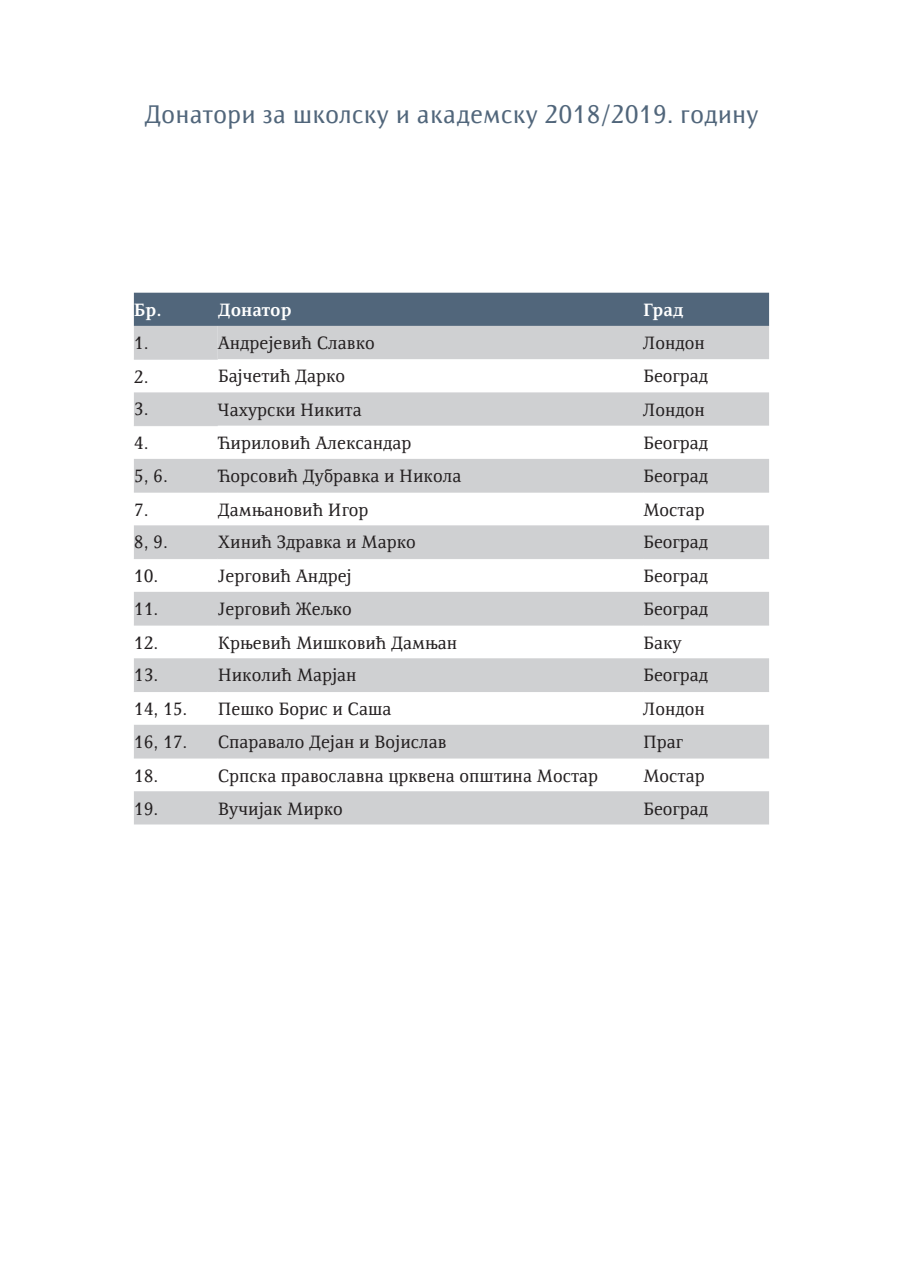
<style>
.page{position:relative;width:903px;height:1270px;background:#fff}
.page>*{position:absolute;margin:0;border:0;box-sizing:border-box;transform-origin:0 0}
.Podnaslovi{font:26.25px "Resavska BG Sans";color:#51667b}
.Tekstovi{font:18.38px "Resavska BG";color:#231f20}
.Tekstovi-2{font:700 18.38px "Resavska BG";color:#fff}
</style>
<div class="page">
<svg style="left:134px;top:392px;width:635px;height:432px;fill:#cfd0d2"></svg>
<svg style="left:134px;top:293px;width:635px;height:66px;background:#909ba6"></svg>
<hr style="left:218px;top:558px;width:425px;height:1px;background:#cfd0d2">
<hr style="left:643px;top:558px;width:126px;height:1px;background:#cfd0d2">
<hr style="left:643px;top:625px;width:126px;height:1px;background:#cfd0d2">
<hr style="left:218px;top:625px;width:425px;height:1px;background:#cfd0d2">
<hr style="left:643px;top:691px;width:126px;height:1px;background:#cfd0d2">
<hr style="left:218px;top:691px;width:425px;height:1px;background:#cfd0d2">
<hr style="left:643px;top:758px;width:126px;height:1px;background:#cfd0d2">
<hr style="left:218px;top:758px;width:425px;height:1px;background:#cfd0d2">
<hr style="left:134px;top:359px;width:84px;height:1px;background:#cfd0d2">
<hr style="left:134px;top:425px;width:84px;height:1px;background:#cfd0d2">
<hr style="left:134px;top:492px;width:84px;height:1px;background:#cfd0d2">
<hr style="left:218px;top:492px;width:425px;height:1px;background:#cfd0d2">
<hr style="left:643px;top:492px;width:126px;height:1px;background:#cfd0d2">
<hr style="left:134px;top:558px;width:84px;height:1px;background:#cfd0d2">
<hr style="left:134px;top:625px;width:84px;height:1px;background:#cfd0d2">
<hr style="left:134px;top:691px;width:84px;height:1px;background:#cfd0d2">
<hr style="left:134px;top:758px;width:84px;height:1px;background:#cfd0d2">
<p class="Podnaslovi" style="left:144px;top:100px;width:616px">Донатори за школску и академску 2018/2019. годину</p>
<p class="Tekstovi-2" style="left:134px;top:299px;width:29px">Бр.</p>
<p class="Tekstovi-2" style="left:218px;top:299px;width:75px">Донатор</p>
<p class="Tekstovi-2" style="left:643px;top:299px;width:42px">Град</p>
<p class="Tekstovi" style="left:134px;top:332px;width:16px">1.</p>
<p class="Tekstovi" style="left:218px;top:333px;width:159px">Андрејевић Славко</p>
<p class="Tekstovi" style="left:643px;top:333px;width:63px">Лондон</p>
<p class="Tekstovi" style="left:134px;top:366px;width:16px">2.</p>
<p class="Tekstovi" style="left:218px;top:366px;width:129px">Бајчетић Дарко</p>
<p class="Tekstovi" style="left:643px;top:366px;width:67px">Београд</p>
<p class="Tekstovi" style="left:134px;top:399px;width:16px">3.</p>
<p class="Tekstovi" style="left:218px;top:399px;width:145px">Чахурски Никита</p>
<p class="Tekstovi" style="left:643px;top:399px;width:63px">Лондон</p>
<p class="Tekstovi" style="left:134px;top:433px;width:16px">4.</p>
<p class="Tekstovi" style="left:218px;top:432px;width:195px">Ћириловић Александар</p>
<p class="Tekstovi" style="left:643px;top:432px;width:67px">Београд</p>
<p class="Tekstovi" style="left:134px;top:465px;width:35px">5, 6.</p>
<p class="Tekstovi" style="left:218px;top:465px;width:245px">Ћорсовић Дубравка и Никола</p>
<p class="Tekstovi" style="left:643px;top:465px;width:67px">Београд</p>
<p class="Tekstovi" style="left:134px;top:499px;width:16px">7.</p>
<p class="Tekstovi" style="left:218px;top:499px;width:152px">Дамњановић Игор</p>
<p class="Tekstovi" style="left:643px;top:499px;width:63px">Мостар</p>
<p class="Tekstovi" style="left:134px;top:532px;width:35px">8, 9.</p>
<p class="Tekstovi" style="left:218px;top:532px;width:199px">Хинић Здравка и Марко</p>
<p class="Tekstovi" style="left:643px;top:532px;width:67px">Београд</p>
<p class="Tekstovi" style="left:134px;top:565px;width:26px">10.</p>
<p class="Tekstovi" style="left:218px;top:565px;width:135px">Јерговић Андреј</p>
<p class="Tekstovi" style="left:643px;top:565px;width:67px">Београд</p>
<p class="Tekstovi" style="left:134px;top:598px;width:26px">11.</p>
<p class="Tekstovi" style="left:218px;top:598px;width:136px">Јерговић Жељко</p>
<p class="Tekstovi" style="left:643px;top:598px;width:67px">Београд</p>
<p class="Tekstovi" style="left:134px;top:632px;width:26px">12.</p>
<p class="Tekstovi" style="left:218px;top:632px;width:241px">Крњевић Мишковић Дамњан</p>
<p class="Tekstovi" style="left:643px;top:632px;width:40px">Баку</p>
<p class="Tekstovi" style="left:134px;top:665px;width:26px">13.</p>
<p class="Tekstovi" style="left:218px;top:665px;width:140px">Николић Марјан</p>
<p class="Tekstovi" style="left:643px;top:665px;width:67px">Београд</p>
<p class="Tekstovi" style="left:134px;top:698px;width:55px">14, 15.</p>
<p class="Tekstovi" style="left:218px;top:698px;width:175px">Пешко Борис и Саша</p>
<p class="Tekstovi" style="left:643px;top:698px;width:63px">Лондон</p>
<p class="Tekstovi" style="left:134px;top:731px;width:55px">16, 17.</p>
<p class="Tekstovi" style="left:218px;top:731px;width:230px">Спаравало Дејан и Војислав</p>
<p class="Tekstovi" style="left:643px;top:731px;width:42px">Праг</p>
<p class="Tekstovi" style="left:134px;top:765px;width:26px">18.</p>
<p class="Tekstovi" style="left:218px;top:765px;width:382px">Српска православна црквена општина Мостар</p>
<p class="Tekstovi" style="left:643px;top:765px;width:63px">Мостар</p>
<p class="Tekstovi" style="left:134px;top:798px;width:26px">19.</p>
<p class="Tekstovi" style="left:218px;top:798px;width:127px">Вучијак Мирко</p>
<p class="Tekstovi" style="left:643px;top:798px;width:67px">Београд</p>
</div>
